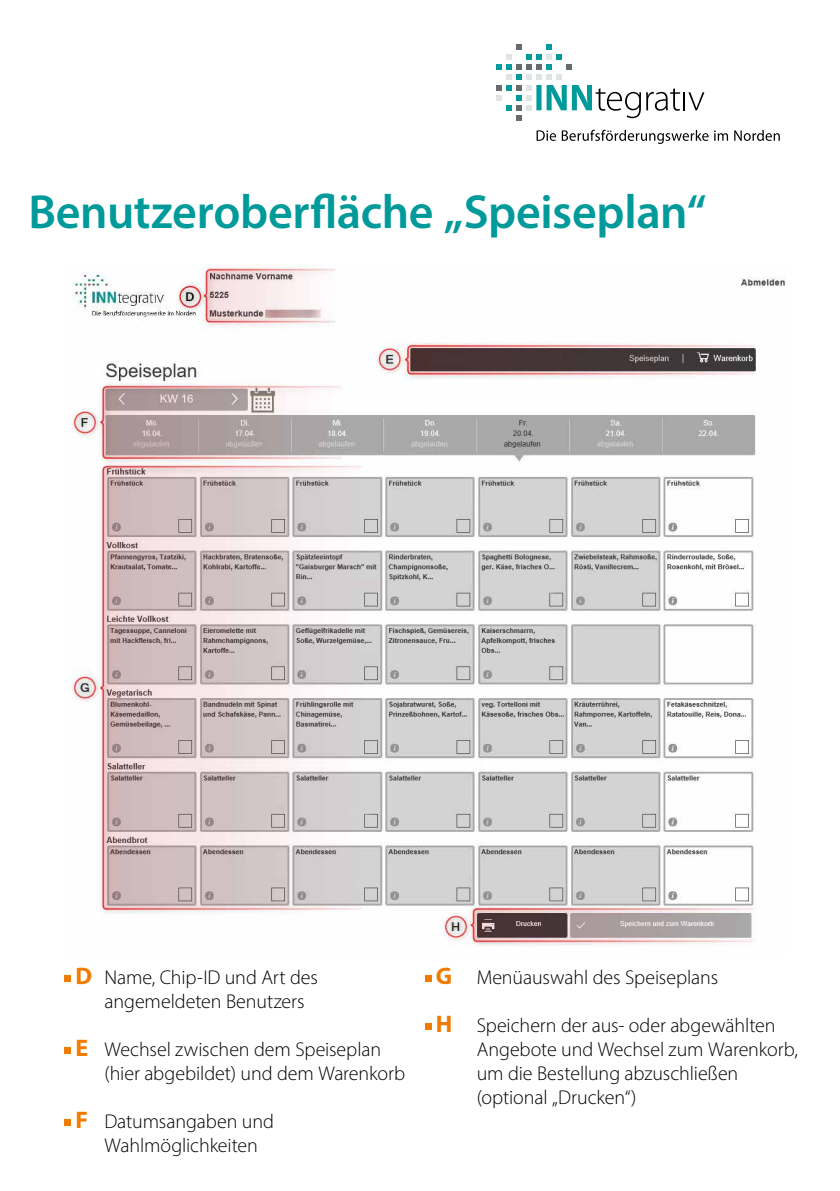
<style>
.page{position:relative;width:840px;height:1191px;background:#fff}
.page>*{position:absolute;margin:0;border:0;box-sizing:border-box;transform-origin:0 0}
.t1{font:600 48px "Myriad Pro";letter-spacing:-.005em;color:#009a9b}
.t2{font:700 24px/48px "Myriad Pro";color:#ef7c00}
.t3{font:300 20px/24px "Myriad Pro";letter-spacing:-.005em;color:#000}
</style>
<div class="page">
<svg style="left:536px;top:130px;width:243px;height:14px"></svg>
<svg style="left:496px;top:45px;width:208px;height:75px"></svg>
<img style="left:72px;top:265px;width:713px;height:681px">
<svg style="left:65px;top:975px;width:6px;height:6px"></svg>
<svg style="left:65px;top:1047px;width:6px;height:6px"></svg>
<svg style="left:65px;top:1119px;width:6px;height:6px"></svg>
<svg style="left:425px;top:975px;width:6px;height:6px"></svg>
<svg style="left:425px;top:1023px;width:6px;height:6px"></svg>
<h1 class="t1" style="left:28px;top:182px;width:679px">Benutzeroberfläche „Speiseplan“</h1>
<p class="t2" style="left:75px;top:951px;width:18px">D</p>
<p class="t2" style="left:75px;top:1023px;width:14px">E</p>
<p class="t2" style="left:75px;top:1095px;width:14px">F</p>
<p class="t3" style="left:104px;top:965px;width:215px">Name, Chip-ID und Art des angemeldeten Benutzers</p>
<p class="t3" style="left:104px;top:1037px;width:302px">Wechsel zwischen dem Speiseplan (hier abgebildet) und dem Warenkorb</p>
<p class="t3" style="left:104px;top:1109px;width:171px">Datumsangaben und<br>Wahlmöglichkeiten</p>
<p class="t2" style="left:435px;top:951px;width:18px">G<br>H</p>
<p class="t3" style="left:476px;top:965px;width:243px">Menüauswahl des Speiseplans</p>
<p class="t3" style="left:476px;top:1013px;width:322px">Speichern der aus- oder abgewählten<br>Angebote und Wechsel zum Warenkorb, um die Bestellung abzuschließen (optional „Drucken“)</p>
</div>
